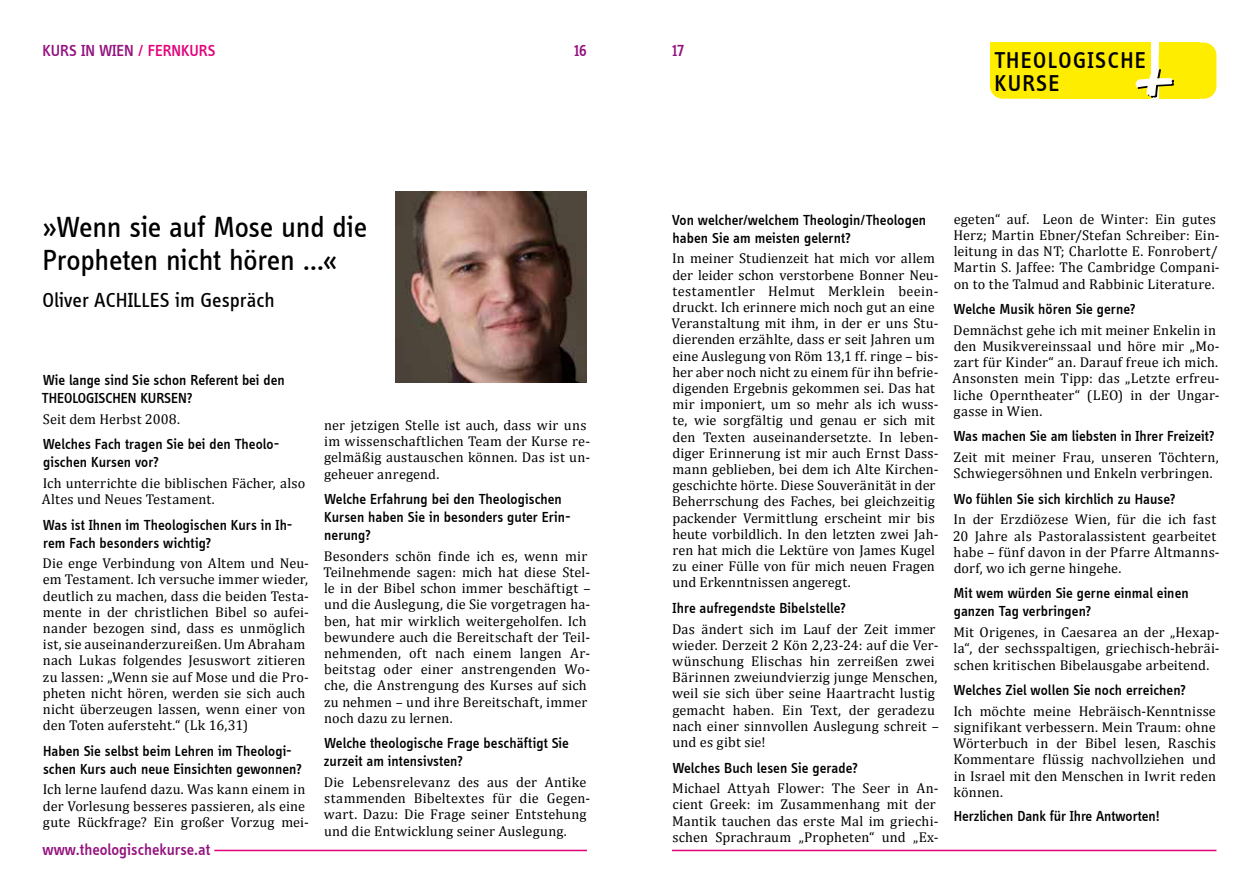
<style>
.page{position:relative;width:1259px;height:893px;background:#fff}
.page>*{position:absolute;margin:0;border:0;box-sizing:border-box;transform-origin:0 0}
.t1{font:30px/33px "Info Disp";letter-spacing:-.01em;color:#000}
.t2{font:500 23.55px/23.5px "Info Disp";letter-spacing:.06em;color:#000}
.t3{font:21px "Info Disp";color:#000}
.t4{font:500 16.5px "Info Disp";color:#93107e}
.t5{font:500 15px/18px "Info Disp";letter-spacing:.005em;color:#000}
.t6{font:14.25px/16.2px "Cambria";letter-spacing:.01em;color:#000}
.s1{color:#e2007a}
</style>
<div class="page">
<hr style="left:672px;top:850px;width:544px;height:1px;background:#e2007a">
<hr style="left:214px;top:850px;width:373px;height:1px;background:#e2007a">
<div style="left:990px;top:43px;width:160px;height:56px;background:#ffed00;border-radius:13px"></div>
<div style="left:1158px;top:43px;width:58px;height:56px;background:#ffed00;border-radius:13px"></div>
<div style="left:1158px;top:43px;width:41px;height:56px;background:#ffed00"></div>
<svg style="left:1135px;top:67px;width:39px;height:31px"></svg>
<img style="left:395px;top:191px;width:192px;height:192px">
<p class="t4" style="left:43px;top:41px;width:174px">KURS IN WIEN <span class="s1">/ FERNKURS</span></p>
<p class="t4" style="left:574px;top:41px;width:14px">16</p>
<p class="t4" style="left:672px;top:41px;width:14px">17</p>
<h2 class="t2" style="left:994px;top:48px;width:153px">Theologische<br>Kurse</h2>
<h1 class="t1" style="left:43px;top:209px;width:326px">»Wenn sie auf Mose und die<br>Propheten nicht hören …«</h1>
<h3 class="t3" style="left:43px;top:287px;width:234px">Oliver ACHILLES im Gespräch</h3>
<p class="t5" style="left:42px;top:371px;width:244px">Wie lange sind Sie schon Referent bei den<br>Theologischen</p>
<p class="t5" style="left:141px;top:389px;width:16px">Kursen</p>
<p class="t5" style="left:187px;top:389px;width:7px">?</p>
<p class="t6" style="left:43px;top:411px;width:139px">Seit dem Herbst 2008.</p>
<p class="t5" style="left:43px;top:435px;width:238px">Welches Fach tragen Sie bei den Theolo&shy;gischen Kursen vor?</p>
<p class="t6" style="left:42px;top:475px;width:265px">Ich unterrichte die biblischen Fächer, also<br>Altes und Neues Testament.</p>
<p class="t5" style="left:43px;top:515px;width:251px">Was ist Ihnen im Theologischen Kurs in Ih&shy;rem Fach besonders wichtig?</p>
<p class="t6" style="left:43px;top:555px;width:268px">Die enge Verbindung von Altem und Neu&shy;em Testament. Ich versuche immer wieder, deutlich zu machen, dass die beiden Testa&shy;mente in der christlichen Bibel so aufei&shy;nander bezogen sind, dass es unmöglich ist, sie auseinanderzureißen. Um Abraham nach Lukas folgendes Jesuswort zitieren zu lassen: „Wenn sie auf Mose und die Pro&shy;pheten nicht hören, werden sie sich auch nicht überzeugen lassen, wenn einer von den Toten aufersteht.“ (Lk 16,31)</p>
<p class="t5" style="left:43px;top:742px;width:260px">Haben Sie selbst beim Lehren im Theologi&shy;schen Kurs auch neue Einsichten gewonnen?</p>
<p class="t6" style="left:43px;top:781px;width:268px">Ich lerne laufend dazu. Was kann einem in der Vorlesung besseres passieren, als eine gute Rückfrage? Ein großer Vorzug mei-</p>
<p class="t4" style="left:43px;top:840px;width:169px">www.theologischekurse.at</p>
<p class="t6" style="left:324px;top:417px;width:267px">ner jetzigen Stelle ist auch, dass wir uns im wissenschaftlichen Team der Kurse re&shy;gelmäßig austauschen können. Das ist un&shy;geheuer anregend.</p>
<p class="t5" style="left:324px;top:490px;width:248px">Welche Erfahrung bei den Theologischen<br>Kursen haben Sie in besonders guter Erin&shy;nerung?</p>
<p class="t6" style="left:323px;top:548px;width:269px">Besonders schön finde ich es, wenn mir Teilnehmende sagen: mich hat diese Stel&shy;le in der Bibel schon immer beschäftigt – und die Auslegung, die Sie vorgetragen ha&shy;ben, hat mir wirklich weitergeholfen. Ich bewundere auch die Bereitschaft der Teil&shy;nehmenden, oft nach einem langen Ar&shy;beitstag oder einer anstrengenden Wo&shy;che, die Anstrengung des Kurses auf sich zu nehmen – und ihre Bereitschaft, immer noch dazu zu lernen.</p>
<p class="t5" style="left:324px;top:734px;width:247px">Welche theologische Frage beschäftigt Sie zurzeit am intensivsten?</p>
<p class="t6" style="left:324px;top:774px;width:268px">Die Lebensrelevanz des aus der Antike stammenden Bibeltextes für die Gegen&shy;wart. Dazu: Die Frage seiner Entstehung und die Entwicklung seiner Auslegung.</p>
<p class="t5" style="left:672px;top:211px;width:255px">Von welcher/welchem Theologin/Theologen haben Sie am meisten gelernt?</p>
<p class="t6" style="left:671px;top:250px;width:268px">In meiner Studienzeit hat mich vor allem der leider schon verstorbene Bonner Neu&shy;testamentler Helmut Merklein beein&shy;druckt. Ich erinnere mich noch gut an eine Veranstaltung mit ihm, in der er uns Stu&shy;dierenden erzählte, dass er seit Jahren um eine Auslegung von Röm 13,1 ff. ringe – bis&shy;her aber noch nicht zu einem für ihn befrie&shy;digenden Ergebnis gekommen sei. Das hat mir imponiert, um so mehr als ich wuss&shy;te, wie sorgfältig und genau er sich mit den Texten auseinandersetzte. In leben&shy;diger Erinnerung ist mir auch Ernst Dass&shy;mann geblieben, bei dem ich Alte Kirchen&shy;geschichte hörte. Diese Souveränität in der Beherrschung des Faches, bei gleichzeitig packender Vermittlung erscheint mir bis heute vorbildlich. In den letzten zwei Jah&shy;ren hat mich die Lektüre von James Kugel zu einer Fülle von für mich neuen Fragen und Erkenntnissen angeregt.</p>
<p class="t5" style="left:672px;top:599px;width:175px">Ihre aufregendste Bibelstelle?</p>
<p class="t6" style="left:672px;top:621px;width:268px">Das ändert sich im Lauf der Zeit immer wieder. Derzeit 2 Kön 2,23-24: auf die Ver&shy;wünschung Elischas hin zerreißen zwei Bärinnen zweiundvierzig junge Menschen, weil sie sich über seine Haartracht lustig gemacht haben. Ein Text, der geradezu nach einer sinnvollen Auslegung schreit – und es gibt sie!</p>
<p class="t5" style="left:672px;top:758px;width:187px">Welches Buch lesen Sie gerade?</p>
<p class="t6" style="left:672px;top:780px;width:268px">Michael Attyah Flower: The Seer in An&shy;cient Greek: im Zusammenhang mit der Mantik tauchen das erste Mal im griechi&shy;schen Sprachraum „Propheten“ und „Ex-</p>
<p class="t6" style="left:953px;top:211px;width:268px">egeten“ auf. Leon de Winter: Ein gutes Herz; Martin Ebner/Stefan Schreiber: Ein&shy;leitung in das NT; Charlotte E. Fonrobert/ Martin S. Jaffee: The Cambridge Compani&shy;on to the Talmud and Rabbinic Literature.</p>
<p class="t5" style="left:954px;top:300px;width:183px">Welche Musik hören Sie gerne?</p>
<p class="t6" style="left:952px;top:322px;width:269px">Demnächst gehe ich mit meiner Enkelin in den Musikvereinssaal und höre mir „Mo&shy;zart für Kinder“ an. Darauf freue ich mich.<br>Ansonsten mein Tipp: das „Letzte erfreu&shy;liche Operntheater“ (LEO) in der Ungar&shy;gasse in Wien.</p>
<p class="t5" style="left:954px;top:427px;width:262px">Was machen Sie am liebsten in Ihrer Freizeit?</p>
<p class="t6" style="left:953px;top:449px;width:267px">Zeit mit meiner Frau, unseren Töchtern,<br>Schwiegersöhnen und Enkeln verbringen.</p>
<p class="t5" style="left:954px;top:490px;width:223px">Wo fühlen Sie sich kirchlich zu Hause?</p>
<p class="t6" style="left:953px;top:511px;width:268px">In der Erzdiözese Wien, für die ich fast 20 Jahre als Pastoralassistent gearbeitet habe – fünf davon in der Pfarre Altmanns&shy;dorf, wo ich gerne hingehe.</p>
<p class="t5" style="left:953px;top:584px;width:237px">Mit wem würden Sie gerne einmal einen ganzen Tag verbringen?</p>
<p class="t6" style="left:953px;top:624px;width:268px;text-align:justify">Mit Origenes, in Caesarea an der „Hexap&shy;la“, der sechsspaltigen, griechisch-hebräi&shy;schen kritischen Bibelausgabe arbeitend.</p>
<p class="t5" style="left:954px;top:681px;width:234px">Welches Ziel wollen Sie noch erreichen?</p>
<p class="t6" style="left:953px;top:703px;width:265px;text-align:justify">Ich möchte meine Hebräisch-Kenntnisse signifikant verbessern. Mein Traum: ohne Wörterbuch in der Bibel lesen, Raschis Kommentare flüssig nachvollziehen und in Israel mit den Menschen in Iwrit reden können.</p>
<p class="t5" style="left:953px;top:807px;width:207px">Herzlichen Dank für Ihre Antworten!</p>
</div>
